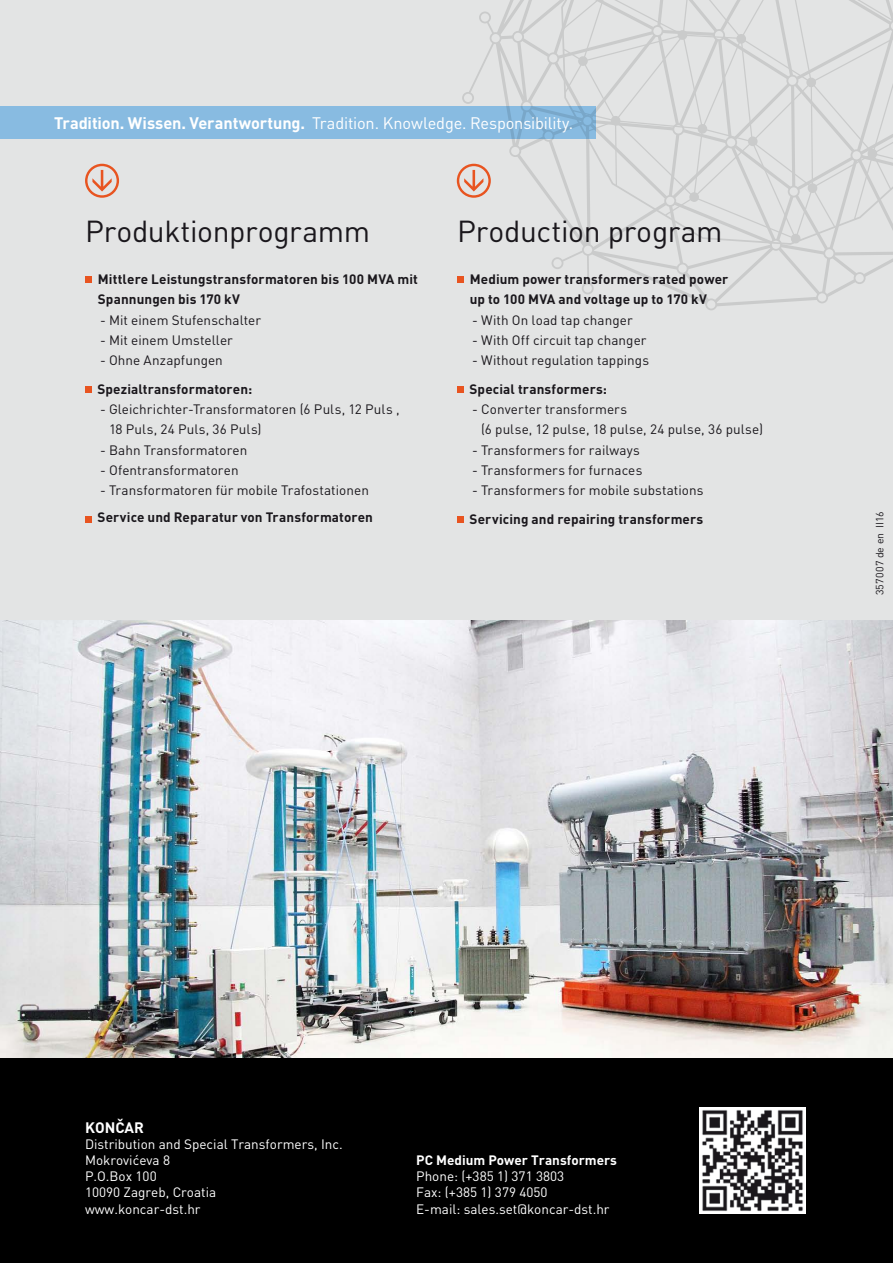
<style>
.page{position:relative;width:893px;height:1263px;background:#e3e4e4}
.page>*{position:absolute;margin:0;border:0;box-sizing:border-box;transform-origin:0 0}
.t1{font:30px "DIN";letter-spacing:-.01em;color:#1a171c}
.t2{font:16.5px "DIN";letter-spacing:-.01em;color:#fff}
.t3{font:700 15px "DIN";color:#fff}
.t4{font:13.5px/20.2px "DIN";letter-spacing:.005em;color:#1a171c}
.t5{font:700 13.5px/20.2px "DIN";letter-spacing:.01em;color:#1a171c}
.t6{font:13.5px/16.2px "DIN";color:#fff}
.t7{font:700 13.5px "DIN";color:#fff}
.t8{font:10.5px "DIN";letter-spacing:.02em;color:#1a171c}
.s1{font-weight:700}
</style>
<div class="page">
<img style="left:0;top:621px;width:893px;height:438px">
<svg style="left:85px;top:164px;width:34px;height:34px"></svg>
<div style="left:0;top:106px;width:595px;height:33px;background:#88bbe1"></div>
<svg style="left:457px;top:164px;width:33px;height:34px"></svg>
<svg style="left:462px;top:12px;width:28px;height:92px"></svg>
<svg style="left:490px;top:0;width:403px;height:310px"></svg>
<svg style="left:85px;top:276px;width:6px;height:6px"></svg>
<svg style="left:85px;top:386px;width:6px;height:6px"></svg>
<svg style="left:85px;top:516px;width:6px;height:6px"></svg>
<svg style="left:457px;top:276px;width:6px;height:6px"></svg>
<svg style="left:457px;top:386px;width:6px;height:6px"></svg>
<svg style="left:457px;top:516px;width:6px;height:6px"></svg>
<div style="left:0;top:1059px;width:893px;height:204px;background:#000"></div>
<img style="left:699px;top:1108px;width:107px;height:105px">
<p class="t2" style="left:54px;top:113px;width:520px"><span class="s1">Tradition. Wissen. Verantwortung.</span> Tradition. Knowledge. Responsibility.</p>
<h1 class="t1" style="left:85px;top:213px;width:286px">Produktionprogramm</h1>
<p class="t5" style="left:98px;top:268px;width:321px">Mittlere Leistungstransformatoren bis 100 MVA mit<br>Spannungen bis 170 kV</p>
<p class="t4" style="left:100px;top:309px;width:163px">- Mit einem Stufenschalter</p>
<p class="t4" style="left:100px;top:329px;width:134px">- Mit einem Umsteller</p>
<p class="t4" style="left:100px;top:350px;width:124px">- Ohne Anzapfungen</p>
<p class="t5" style="left:97px;top:378px;width:156px">Spezialtransformatoren:</p>
<p class="t4" style="left:109px;top:399px;width:292px;text-indent:-9px">- Gleichrichter-Transformatoren (6 Puls, 12 Puls ,<br>18 Puls, 24 Puls, 36 Puls)</p>
<p class="t4" style="left:100px;top:439px;width:149px">- Bahn Transformatoren</p>
<p class="t4" style="left:100px;top:459px;width:140px">- Ofentransformatoren</p>
<p class="t4" style="left:100px;top:480px;width:270px">- Transformatoren für mobile Trafostationen</p>
<p class="t5" style="left:97px;top:507px;width:277px">Service und Reparatur von Transformatoren</p>
<h1 class="t1" style="left:457px;top:213px;width:267px">Production program</h1>
<p class="t5" style="left:470px;top:268px;width:260px">Medium power transformers rated power up to 100 MVA and voltage up to 170 kV</p>
<p class="t4" style="left:472px;top:309px;width:162px">- With On load tap changer</p>
<p class="t4" style="left:472px;top:329px;width:176px">- With Off circuit tap changer</p>
<p class="t4" style="left:472px;top:350px;width:178px">- Without regulation tappings</p>
<p class="t5" style="left:470px;top:378px;width:139px">Special transformers:</p>
<p class="t4" style="left:481px;top:399px;width:284px;text-indent:-9px">- Converter transformers<br>(6 pulse, 12 pulse, 18 pulse, 24 pulse, 36 pulse)</p>
<p class="t4" style="left:472px;top:439px;width:169px">- Transformers for railways</p>
<p class="t4" style="left:472px;top:459px;width:172px">- Transformers for furnaces</p>
<p class="t4" style="left:472px;top:480px;width:233px">- Transformers for mobile substations</p>
<p class="t5" style="left:470px;top:508px;width:235px">Servicing and repairing transformers</p>
<p class="t8" style="left:873px;top:595px;width:86px;rotate:-90deg">357007 de en II16</p>
<p class="t3" style="left:85px;top:1117px;width:60px">KONČAR</p>
<p class="t6" style="left:85px;top:1135px;width:259px">Distribution and Special Transformers, Inc.<br>Mokrovićeva 8<br>P.O.Box 100<br>10090 Zagreb, Croatia<br>www.koncar-dst.hr</p>
<p class="t7" style="left:416px;top:1151px;width:202px">PC Medium Power Transformers</p>
<p class="t6" style="left:416px;top:1168px;width:195px">Phone: (+385 1) 371 3803<br>Fax: (+385 1) 379 4050<br>E-mail: sales.set@koncar-dst.hr</p>
</div>
